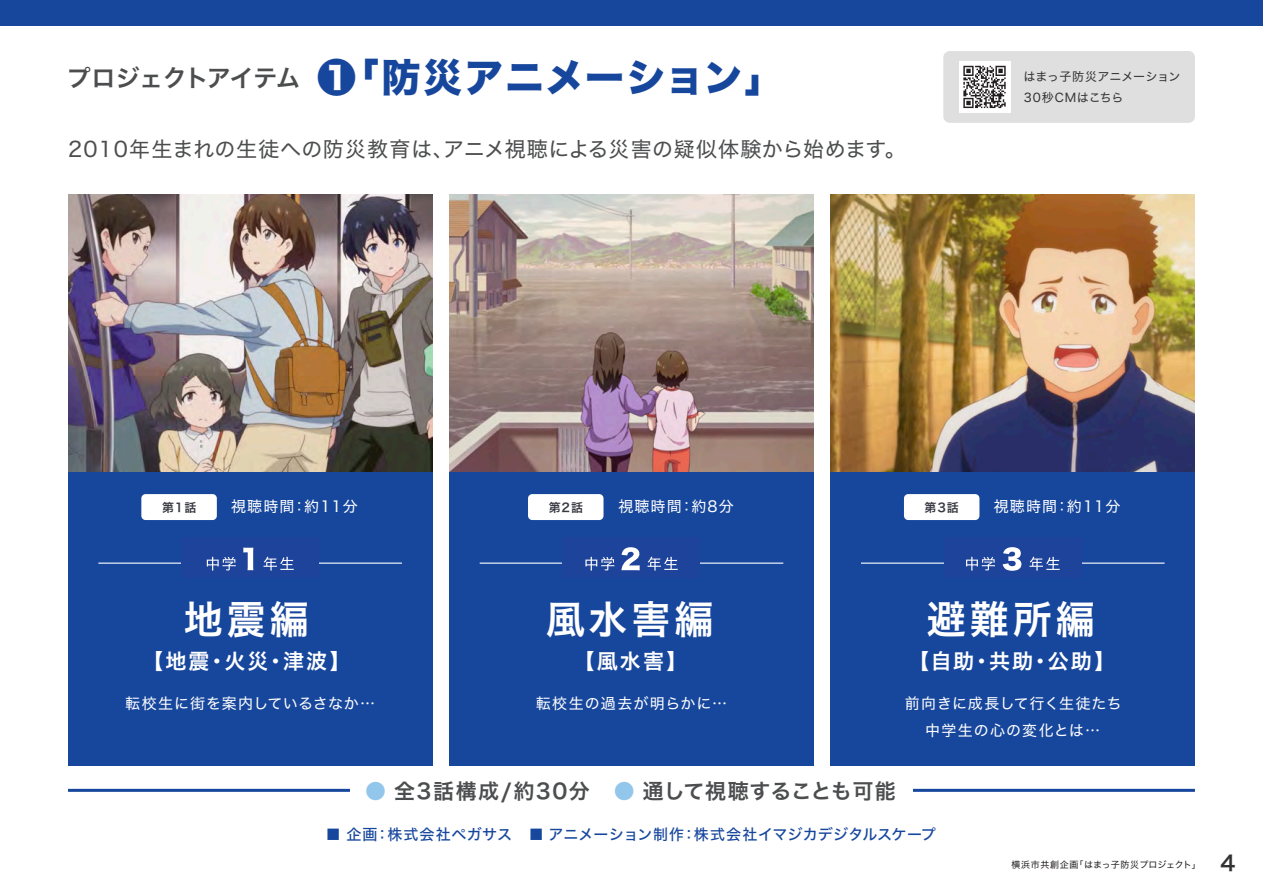
<style>
.page{position:relative;width:1263px;height:893px;background:#fff}
.page>*{position:absolute;margin:0;border:0;box-sizing:border-box;transform-origin:0 0}
.t1{font:39px "Hiragino Sans W8";letter-spacing:.035em;color:#17479d}
.t2{font:39px "Hiragino Sans W6";letter-spacing:.1em;color:#fff}
.t3{font:21px "Hiragino Sans W4";letter-spacing:.025em;color:#4c4d4e}
.t4{font:21px "Hiragino Sans W6";letter-spacing:.1em;color:#fff}
.t5{font:21px "Hiragino Sans W6";letter-spacing:.06em;color:#4c4d4e}
.t6{font:21px "Hiragino Sans W6";color:#333}
.t7{font:15px/26.2px "Hiragino Sans W4";letter-spacing:.07em;color:#fff;text-align:center}
.t8{font:15px "Hiragino Sans W5";letter-spacing:.02em;color:#17479d}
.t9{font:15px "Hiragino Sans W4";letter-spacing:.05em;color:#fff}
.t10{font:12px/21px "Hiragino Sans W4";letter-spacing:.01em;color:#323233}
.t11{font:12px "Hiragino Sans W6";letter-spacing:.075em;color:#383942}
.t12{font:9px "Hiragino Sans W4";letter-spacing:.025em;color:#231f20}
.s1{font-family:"Hiragino Sans W6";font-size:24px;color:#4c4d4e}
.s2{color:#93c6eb}
</style>
<div class="page">
<div style="left:943px;top:51px;width:252px;height:72px;background:#dfdfdf;border-radius:6px"></div>
<div style="left:0;top:0;width:1263px;height:26px;background:#17479d"></div>
<img style="left:68px;top:194px;width:364px;height:278px">
<img style="left:449px;top:194px;width:365px;height:278px">
<img style="left:831px;top:194px;width:364px;height:278px">
<div style="left:68px;top:472px;width:364px;height:294px;background:#17479d"></div>
<div style="left:449px;top:472px;width:365px;height:294px;background:#17479d"></div>
<div style="left:831px;top:472px;width:364px;height:294px;background:#17479d"></div>
<div style="left:141px;top:494px;width:76px;height:26px;background:#fff;border-radius:4px"></div>
<div style="left:904px;top:494px;width:75px;height:26px;background:#fff;border-radius:4px"></div>
<hr style="left:98px;top:563px;width:304px;height:1px;background:#fff">
<div style="left:182px;top:537px;width:137px;height:41px;background:#1e439b"></div>
<svg style="left:207px;top:557px;width:29px;height:13px"></svg>
<svg style="left:243px;top:547px;width:10px;height:23px"></svg>
<svg style="left:264px;top:557px;width:30px;height:14px"></svg>
<div style="left:528px;top:494px;width:75px;height:26px;background:#fff;border-radius:4px"></div>
<hr style="left:480px;top:563px;width:303px;height:1px;background:#fff">
<div style="left:563px;top:537px;width:137px;height:41px;background:#1e439b"></div>
<svg style="left:585px;top:557px;width:29px;height:13px"></svg>
<svg style="left:621px;top:547px;width:19px;height:23px"></svg>
<svg style="left:647px;top:557px;width:31px;height:14px"></svg>
<hr style="left:861px;top:563px;width:303px;height:1px;background:#fff">
<div style="left:944px;top:537px;width:137px;height:41px;background:#1e439b"></div>
<svg style="left:966px;top:557px;width:29px;height:13px"></svg>
<svg style="left:1003px;top:547px;width:18px;height:24px"></svg>
<svg style="left:1029px;top:557px;width:31px;height:14px"></svg>
<hr style="left:68px;top:789px;width:1127px;height:3px;background:#17479d">
<div style="left:350px;top:782px;width:563px;height:17px;background:#fff"></div>
<div style="left:959px;top:61px;width:51px;height:51px;background:#fff"></div>
<svg style="left:963px;top:66px;width:43px;height:42px"></svg>
<h1 class="t1" style="left:67px;top:56px;width:718px"><span class="s1">プロジェクトアイテム</span> ❶「防災アニメーション」</h1>
<h2 class="t3" style="left:68px;top:131px;width:839px">2010年生まれの生徒への防災教育は、アニメ視聴による災害の疑似体験から始めます。</h2>
<p class="t10" style="left:1023px;top:65px;width:158px">はまっ子防災アニメーション<br>30秒CMはこちら</p>
<p class="t11" style="left:162px;top:496px;width:36px">第1話</p>
<p class="t7" style="left:231px;top:492px;width:128px">視聴時間：約11分</p>
<p class="t11" style="left:925px;top:496px;width:36px">第3話</p>
<p class="t7" style="left:994px;top:492px;width:128px">視聴時間：約11分</p>
<p class="t11" style="left:549px;top:496px;width:36px">第2話</p>
<p class="t7" style="left:618px;top:492px;width:117px">視聴時間：約8分</p>
<h1 class="t2" style="left:184px;top:584px;width:126px">地震編</h1>
<h2 class="t4" style="left:142px;top:642px;width:209px">【地震・火災・津波】</h2>
<p class="t9" style="left:125px;top:690px;width:251px">転校生に街を案内しているさなか…</p>
<h1 class="t2" style="left:546px;top:584px;width:169px">風水害編</h1>
<h2 class="t4" style="left:574px;top:642px;width:115px">【風水害】</h2>
<p class="t7" style="left:536px;top:689px;width:193px">転校生の過去が明らかに…</p>
<h1 class="t2" style="left:927px;top:584px;width:169px">避難所編</h1>
<h2 class="t4" style="left:908px;top:642px;width:208px">【自助・共助・公助】</h2>
<p class="t7" style="left:905px;top:689px;width:219px">前向きに成長して行く生徒たち中学生の心の変化とは…</p>
<h2 class="t5" style="left:365px;top:772px;width:532px"><span class="s2">●</span> 全3話構成/約30分　<span class="s2">●</span> 通して視聴することも可能</h2>
<p class="t8" style="left:326px;top:821px;width:611px">■ 企画：株式会社ペガサス　■ アニメーション制作：株式会社イマジカデジタルスケープ</p>
<p class="t12" style="left:1011px;top:856px;width:191px">横浜市共創企画「はまっ子防災プロジェクト」</p>
<h2 class="t6" style="left:1220px;top:844px;width:16px">4</h2>
</div>
